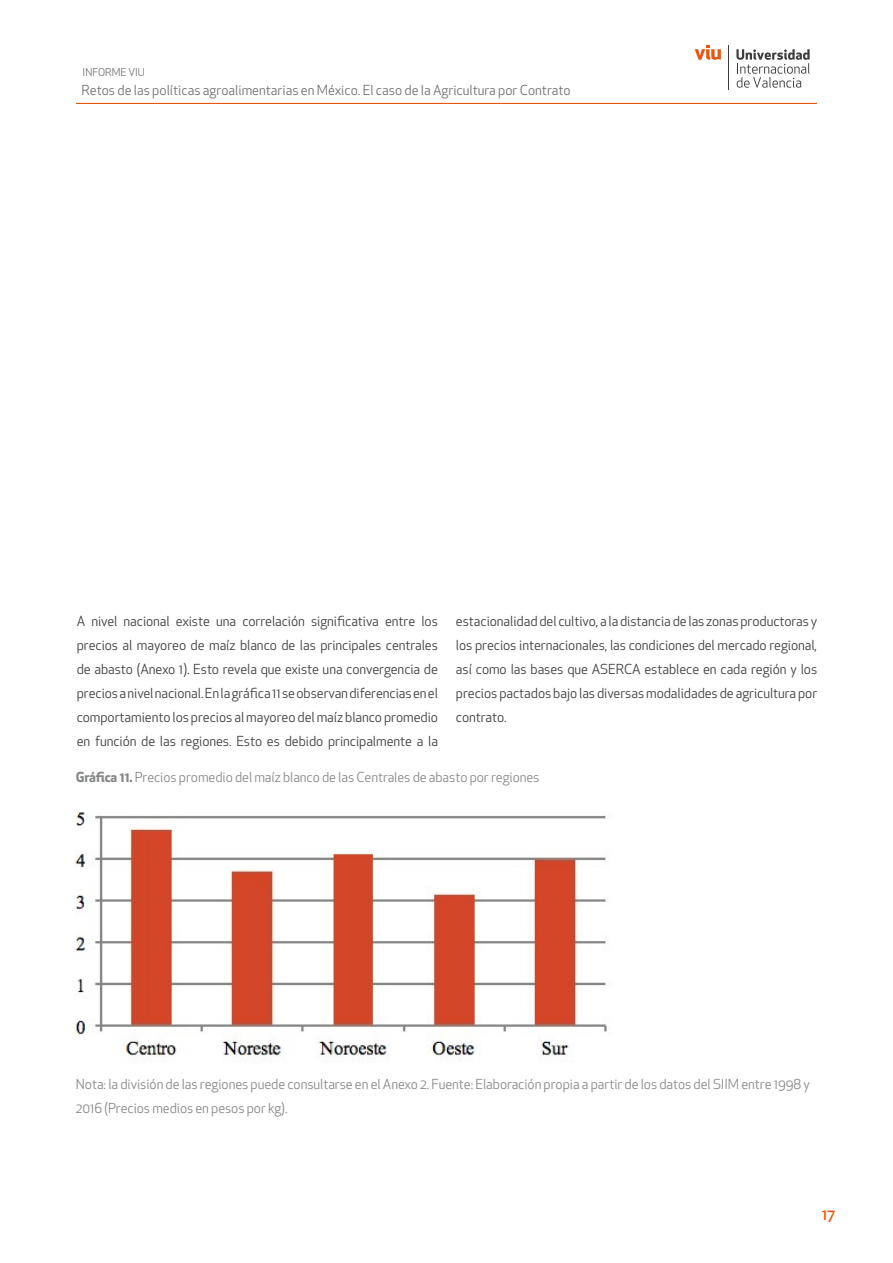
<style>
.page{position:relative;width:893px;height:1263px;background:#fff}
.page>*{position:absolute;margin:0;border:0;box-sizing:border-box;transform-origin:0 0}
.t1{font:500 15px "Apex New";color:#e85611}
.t2{font:13.5px/24px "Apex New";letter-spacing:-.005em;color:#3e3d40;text-align:justify}
.t3{font:13.5px/24px "Apex New";letter-spacing:-.005em;color:#87888a}
.t4{font:13.5px "Apex New";color:#707172}
.t5{font:10.5px "Apex New";color:#707073}
.s1{font-weight:700}
</style>
<div class="page">
<hr style="left:76px;top:103px;width:741px;height:1px;background:#e85712">
<svg style="left:736px;top:49px;width:74px;height:39px"></svg>
<hr style="left:728px;top:45px;width:1px;height:45px;background:#3d3d40">
<svg style="left:695px;top:45px;width:26px;height:15px"></svg>
<img style="left:74px;top:812px;width:536px;height:248px">
<p class="t5" style="left:83px;top:66px;width:64px">INFORME VIU</p>
<p class="t4" style="left:81px;top:82px;width:491px">Retos de las políticas agroalimentarias en México. El caso de la Agricultura por Contrato</p>
<p class="t2" style="left:77px;top:609px;width:363px">A nivel nacional existe una correlación significativa entre los precios al mayoreo de maíz blanco de las principales centrales de abasto (Anexo 1). Esto revela que existe una convergencia de precios a nivel nacional. En la gráfica 11 se observan diferencias en el comportamiento los precios al mayoreo del maíz blanco promedio en función de las regiones. Esto es debido principalmente a la</p>
<p class="t2" style="left:456px;top:609px;width:363px">estacionalidad del cultivo, a la distancia de las zonas productoras y los precios internacionales, las condiciones del mercado regional, así como las bases que ASERCA establece en cada región y los precios pactados bajo las diversas modalidades de agricultura por contrato.</p>
<p class="t3" style="left:76px;top:765px;width:465px"><span class="s1">Gráfica 11.</span> Precios promedio del maíz blanco de las Centrales de abasto por regiones</p>
<p class="t3" style="left:76px;top:1072px;width:735px">Nota: la división de las regiones puede consultarse en el Anexo 2. Fuente: Elaboración propia a partir de los datos del SIIM entre 1998 y<br>2016 (Precios medios en pesos por kg).</p>
<p class="t1" style="left:822px;top:1204px;width:15px">17</p>
</div>
